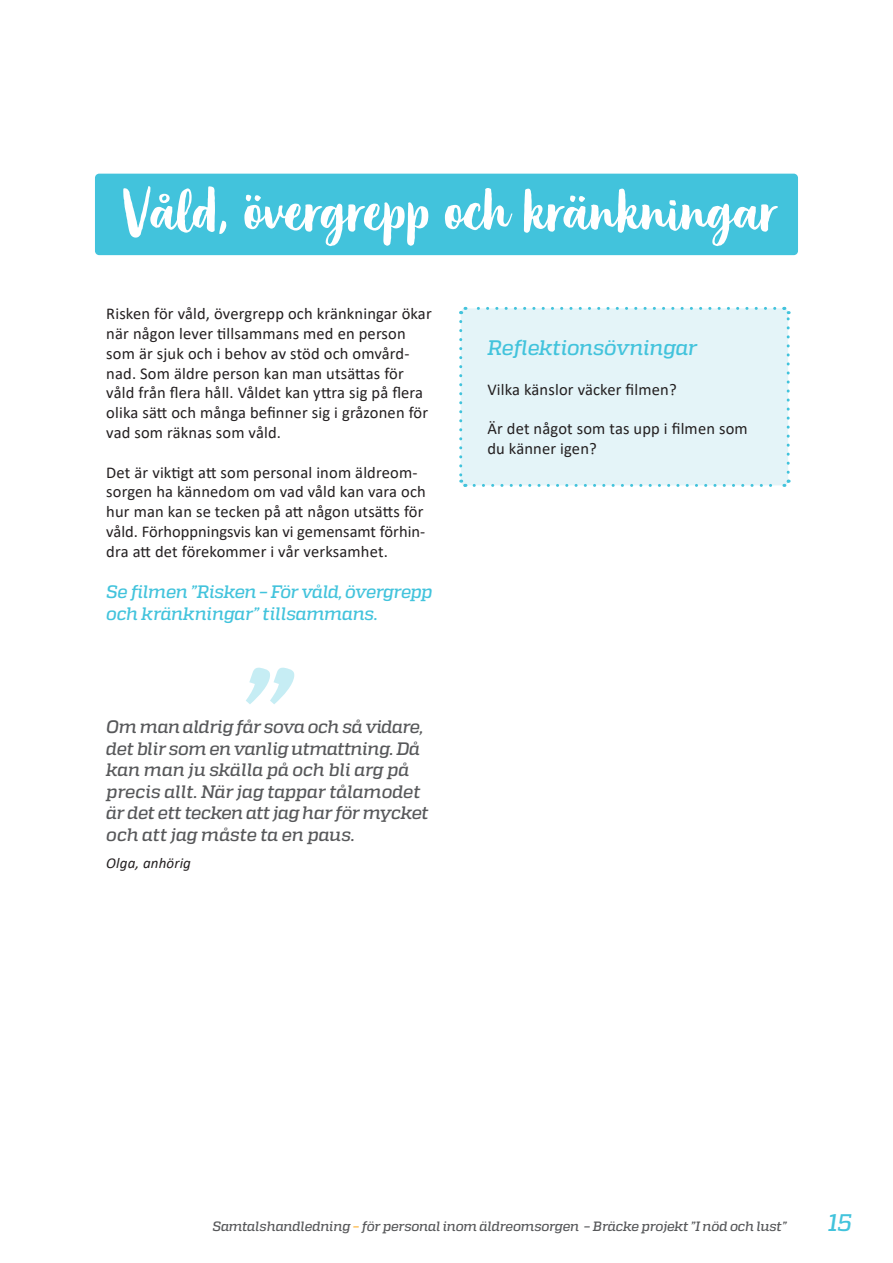
<style>
.page{position:relative;width:893px;height:1263px;background:#fff}
.page>*{position:absolute;margin:0;border:0;box-sizing:border-box;transform-origin:0 0}
.Kapitelrubrik{font:63px "Organika Script";color:#fff}
.t1{font:italic 500 24px "Quadon";color:#42c3dc}
.Underrubrik_NY{font:italic 500 21px "Quadon";letter-spacing:-.015em;color:#42c3dc}
.Underrubrik_NY-2{font:italic 500 18px/21.6px "Quadon";letter-spacing:-.015em;color:#57585a}
.Underrubrik_NY-3{font:italic 500 18px/21.6px "Quadon";letter-spacing:-.02em;color:#42c3dc}
.t2{font:16.5px/19.8px "Calibri";letter-spacing:.01em;color:#231f20}
.t3{font:italic 15px "Calibri";letter-spacing:.01em;color:#231f20}
.t4{font:italic 500 13.5px "Quadon";letter-spacing:-.01em;color:#57585a}
.s1{color:#fbb033}
</style>
<div class="page">
<div style="left:459px;top:306px;width:332px;height:181px;background:#e4f4f8"></div>
<svg style="left:246px;top:667px;width:49px;height:37px"></svg>
<div style="left:95px;top:174px;width:703px;height:81px;background:#42c3dc;border-radius:4px"></div>
<p class="Kapitelrubrik" style="left:119px;top:173px;width:658px">Våld, övergrepp och kränkningar</p>
<p class="t2" style="left:106px;top:303px;width:327px">Risken för våld, övergrepp och kränkningar ökar när någon lever tillsammans med en person som är sjuk och i behov av stöd och omvård&shy;nad. Som äldre person kan man utsättas för våld från flera håll. Våldet kan yttra sig på flera olika sätt och många befinner sig i gråzonen för vad som räknas som våld.</p>
<p class="t2" style="left:106px;top:462px;width:321px">Det är viktigt att som personal inom äldreom&shy;sorgen ha kännedom om vad våld kan vara och hur man kan se tecken på att någon utsätts för våld. Förhoppningsvis kan vi gemensamt förhin&shy;dra att det förekommer i vår verksamhet.</p>
<p class="Underrubrik_NY-3" style="left:106px;top:581px;width:328px">Se filmen ”Risken – För våld, övergrepp och kränkningar” tillsammans.</p>
<p class="Underrubrik_NY-2" style="left:106px;top:716px;width:324px">Om man aldrig får sova och så vidare, det blir som en vanlig utmattning. Då kan man ju skälla på och bli arg på precis allt. När jag tappar tålamodet är det ett tecken att jag har för mycket och att jag måste ta en paus.</p>
<p class="t3" style="left:106px;top:853px;width:86px">Olga, anhörig</p>
<p class="Underrubrik_NY" style="left:487px;top:336px;width:211px">Reflektionsövningar</p>
<p class="t2" style="left:487px;top:379px;width:191px">Vilka känslor väcker filmen?</p>
<p class="t2" style="left:487px;top:419px;width:262px">Är det något som tas upp i filmen som du känner igen?</p>
<p class="t4" style="left:212px;top:1218px;width:576px">Samtalshandledning <span class="s1">–</span> för personal inom äldreomsorgen – Bräcke projekt ”I nöd och lust”</p>
<h2 class="t1" style="left:828px;top:1209px;width:25px">15</h2>
</div>
